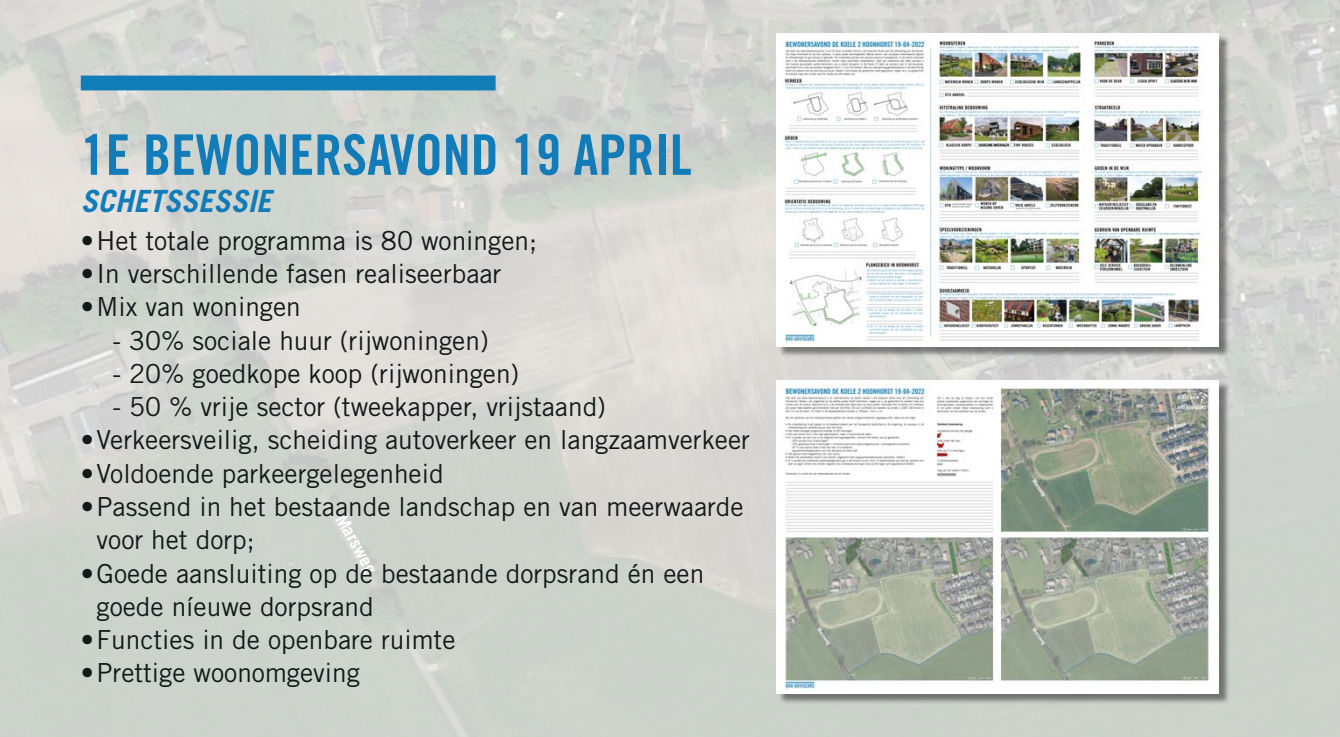
<style>
.page{position:relative;width:1340px;height:737px;background:#fff}
.page>*{position:absolute;margin:0;border:0;box-sizing:border-box;transform-origin:0 0}
.t1{font:56px "Trade Gothic LT Std Bd Cn 20";color:#117cb7}
.t2{font:italic 700 30.62px "Trade Gothic LT Std";color:#117cb7}
.t3{font:26.25px/33.2px "Trade Gothic LT Std";color:#131819}
.t4{font:700 17.5px "Trade Gothic LT Std";color:#fff}
</style>
<div class="page">
<img style="left:0;top:0;width:1339px;height:549px">
<div style="left:81px;top:76px;width:414px;height:14px;background:#117db7"></div>
<div style="left:777px;top:35px;width:452px;height:322px;background:#000;opacity:.45"></div>
<img style="left:776px;top:34px;width:442px;height:312px">
<div style="left:777px;top:382px;width:452px;height:322px;background:#000;opacity:.45"></div>
<img style="left:776px;top:380px;width:442px;height:313px">
<h1 class="t1" style="left:81px;top:121px;width:612px">1E BEWONERSAVOND 19 APRIL</h1>
<p class="t2" style="left:81px;top:182px;width:192px">SCHETSSESSIE</p>
<p class="t3" style="left:81px;top:223px;width:458px">•Het totale programma is 80 woningen;</p>
<p class="t3" style="left:81px;top:257px;width:422px">•In verschillende fasen realiseerbaar</p>
<p class="t3" style="left:81px;top:290px;width:221px">•Mix van woningen</p>
<p class="t3" style="left:112px;top:323px;width:378px">- 30% sociale huur (rijwoningen)</p>
<p class="t3" style="left:112px;top:356px;width:408px">- 20% goedkope koop (rijwoningen)</p>
<p class="t3" style="left:112px;top:390px;width:495px">- 50 % vrije sector (tweekapper, vrijstaand)</p>
<p class="t3" style="left:81px;top:423px;width:670px">•Verkeersveilig, scheiding autoverkeer en langzaamverkeer</p>
<p class="t3" style="left:81px;top:456px;width:364px">•Voldoende parkeergelegenheid</p>
<p class="t3" style="left:97px;top:489px;width:648px;text-indent:-16px">•Passend in het bestaande landschap en van meerwaarde voor het dorp;</p>
<p class="t3" style="left:97px;top:556px;width:609px;text-indent:-16px">•Goede aansluiting op de bestaande dorpsrand én een goede níeuwe dorpsrand</p>
<p class="t3" style="left:81px;top:623px;width:376px">•Functies in de openbare ruimte</p>
<p class="t3" style="left:81px;top:656px;width:280px">•Prettige woonomgeving</p>
<p class="t4" style="left:350px;top:510px;width:67px;rotate:61deg">Marsweg</p>
</div>
